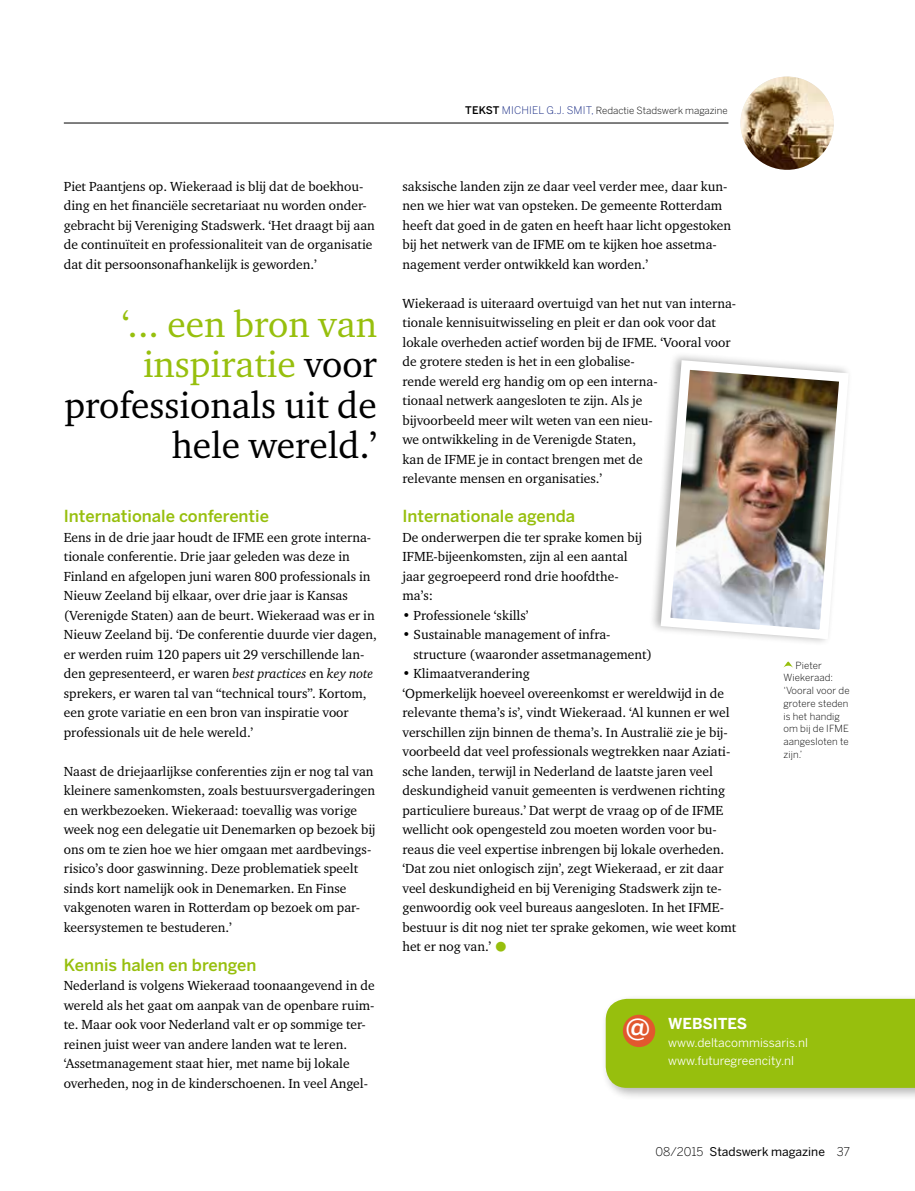
<style>
.page{position:relative;width:915px;height:1191px;background:#fff}
.page>*{position:absolute;margin:0;border:0;box-sizing:border-box;transform-origin:0 0}
.t1{font:37.5px/40.5px "Charter ITC Std";color:#000;text-align:right}
.t2{font:500 28.65px "Benton Sans";color:#fff}
.t3{font:500 16.5px "Benton Sans";color:#97bf0d}
.t4{font:700 15px "Benton Sans";color:#fff}
.t5{font:13.5px/19.5px "Charter ITC Std";color:#000}
.t6{font:12px/18px "Benton Sans";color:#fff}
.t7{font:12px "Benton Sans";color:#000}
.t8{font:300 9.75px/12.8px "Benton Sans";letter-spacing:.01em;color:#000}
.s1{font-weight:500;font-size:10.5px;color:#fff}
.s2{color:#fff}
.s3{font-weight:500;font-size:10.5px}
.s4{font-size:10.5px;color:#162983}
.s5{color:#97bf0d}
.s6{font-style:italic}
.s7{font-family:"Tahoma";font-size:28.5px;color:#97bf0d}
.s8{font-weight:300}
</style>
<div class="page">
<hr style="left:64px;top:123px;width:664px;height:1px;background:#000">
<img style="left:740px;top:77px;width:93px;height:93px;border-radius:47px">
<img style="left:655px;top:355px;width:194px;height:288px">
<div style="left:600px;top:994px;width:314px;height:107px;background:#000;opacity:.3"></div>
<div style="left:605px;top:998px;width:309px;height:89px;background:#97bf0d"></div>
<div style="left:622px;top:1014px;width:33px;height:33px;background:#e1582e;border-radius:50%"></div>
<svg style="left:783px;top:661px;width:10px;height:7px"></svg>
<p class="t8" style="left:421px;top:104px;width:307px"><span class="s1">BEELD</span> <span class="s2">1</span> <span class="s3">TEKST</span> <span class="s4">MICHIEL G.J. SMIT,</span> Redactie Stadswerk magazine</p>
<p class="t5" style="left:64px;top:176px;width:312px">Piet Paantjens op. Wiekeraad is blij dat de boekhou&shy;ding en het financiële secretariaat nu worden onder&shy;gebracht bij Vereniging Stadswerk. ‘Het draagt bij aan de continuïteit en professionaliteit van de organisatie dat dit persoonsonafhankelijk is geworden.’</p>
<h1 class="t1" style="left:64px;top:303px;width:314px"><span class="s5">‘... een bron van inspiratie</span> voor professionals uit de hele wereld.’</h1>
<p class="t3" style="left:64px;top:506px;width:207px">Internationale conferentie</p>
<p class="t5" style="left:64px;top:527px;width:314px">Eens in de drie jaar houdt de IFME een grote interna&shy;tionale conferentie. Drie jaar geleden was deze in Finland en afgelopen juni waren 800 professionals in Nieuw Zeeland bij elkaar, over drie jaar is Kansas (Verenigde Staten) aan de beurt. Wiekeraad was er in Nieuw Zeeland bij. ‘De conferentie duurde vier dagen, er werden ruim 120 papers uit 29 verschillende lan&shy;den gepresenteerd, er waren <span class="s6">best practices</span> en <span class="s6">key note </span>sprekers, er waren tal van “technical tours”. Kortom, een grote variatie en een bron van inspiratie voor professionals uit de hele wereld.’</p>
<p class="t5" style="left:64px;top:761px;width:313px">Naast de driejaarlijkse conferenties zijn er nog tal van kleinere samenkomsten, zoals bestuursvergaderingen en werkbezoeken. Wiekeraad: toevallig was vorige week nog een delegatie uit Denemarken op bezoek bij ons om te zien hoe we hier omgaan met aardbevings&shy;risico’s door gaswinning. Deze problematiek speelt sinds kort namelijk ook in Denemarken. En Finse vakgenoten waren in Rotterdam op bezoek om par&shy;keersystemen te bestuderen.’</p>
<p class="t3" style="left:64px;top:955px;width:194px">Kennis halen en brengen</p>
<p class="t5" style="left:64px;top:975px;width:312px">Nederland is volgens Wiekeraad toonaangevend in de wereld als het gaat om aanpak van de openbare ruim&shy;te. Maar ook voor Nederland valt er op sommige ter&shy;reinen juist weer van andere landen wat te leren. ‘Assetmanagement staat hier, met name bij lokale overheden, nog in de kinderschoenen. In veel Angel-</p>
<p class="t5" style="left:402px;top:176px;width:330px">saksische landen zijn ze daar veel verder mee, daar kun&shy;nen we hier wat van opsteken. De gemeente Rotterdam heeft dat goed in de gaten en heeft haar licht opgestoken bij het netwerk van de IFME om te kijken hoe assetma&shy;nagement verder ontwikkeld kan worden.’</p>
<p class="t5" style="left:402px;top:293px;width:335px">Wiekeraad is uiteraard overtuigd van het nut van interna&shy;tionale kennisuitwisseling en pleit er dan ook voor dat lokale overheden actief worden bij de IFME. ‘Vooral voor de grotere steden is het in een globalise-<br>rende wereld erg handig om op een interna-<br>tionaal netwerk aangesloten te zijn. Als je<br>bijvoorbeeld meer wilt weten van een nieu-<br>we ontwikkeling in de Verenigde Staten,<br>kan de IFME je in contact brengen met de<br>relevante mensen en organisaties.’</p>
<p class="t3" style="left:402px;top:506px;width:174px">Internationale agenda</p>
<p class="t5" style="left:402px;top:527px;width:241px">De onderwerpen die ter sprake komen bij<br>IFME-bijeenkomsten, zijn al een aantal jaar gegroepeerd rond drie hoofdthe&shy;ma’s:</p>
<p class="t5" style="left:402px;top:605px;width:128px">• Professionele ‘skills’</p>
<p class="t5" style="left:413px;top:624px;width:240px;text-indent:-11px">• Sustainable management of infra&shy;structure (waaronder assetmanagement)</p>
<p class="t5" style="left:402px;top:663px;width:335px">• Klimaatverandering<br>‘Opmerkelijk hoeveel overeenkomst er wereldwijd in de relevante thema’s is’, vindt Wiekeraad. ‘Al kunnen er wel verschillen zijn binnen de thema’s. In Australië zie je bij&shy;voorbeeld dat veel professionals wegtrekken naar Aziati&shy;sche landen, terwijl in Nederland de laatste jaren veel deskundigheid vanuit gemeenten is verdwenen richting particuliere bureaus.’ Dat werpt de vraag op of de IFME wellicht ook opengesteld zou moeten worden voor bu&shy;reaus die veel expertise inbrengen bij lokale overheden. ‘Dat zou niet onlogisch zijn’, zegt Wiekeraad, er zit daar veel deskundigheid en bij Vereniging Stadswerk zijn te&shy;genwoordig ook veel bureaus aangesloten. In het IFME&shy;bestuur is dit nog niet ter sprake gekomen, wie weet komt het er nog van.’ <span class="s7">•</span></p>
<p class="t8" style="left:783px;top:658px;width:68px;text-indent:12px">Pieter<br>Wiekeraad: ‘Vooral voor de grotere steden is het handig om bij de IFME aangesloten te zijn.’</p>
<h2 class="t2" style="left:625px;top:1013px;width:26px">@</h2>
<p class="t4" style="left:668px;top:1014px;width:81px">WEBSITES</p>
<p class="t6" style="left:668px;top:1033px;width:141px">www.deltacommissaris.nl www.futuregreencity.nl</p>
<p class="t7" style="left:655px;top:1144px;width:196px"><span class="s8">08/2015</span> Stadswerk magazine <span class="s8">37</span></p>
</div>
